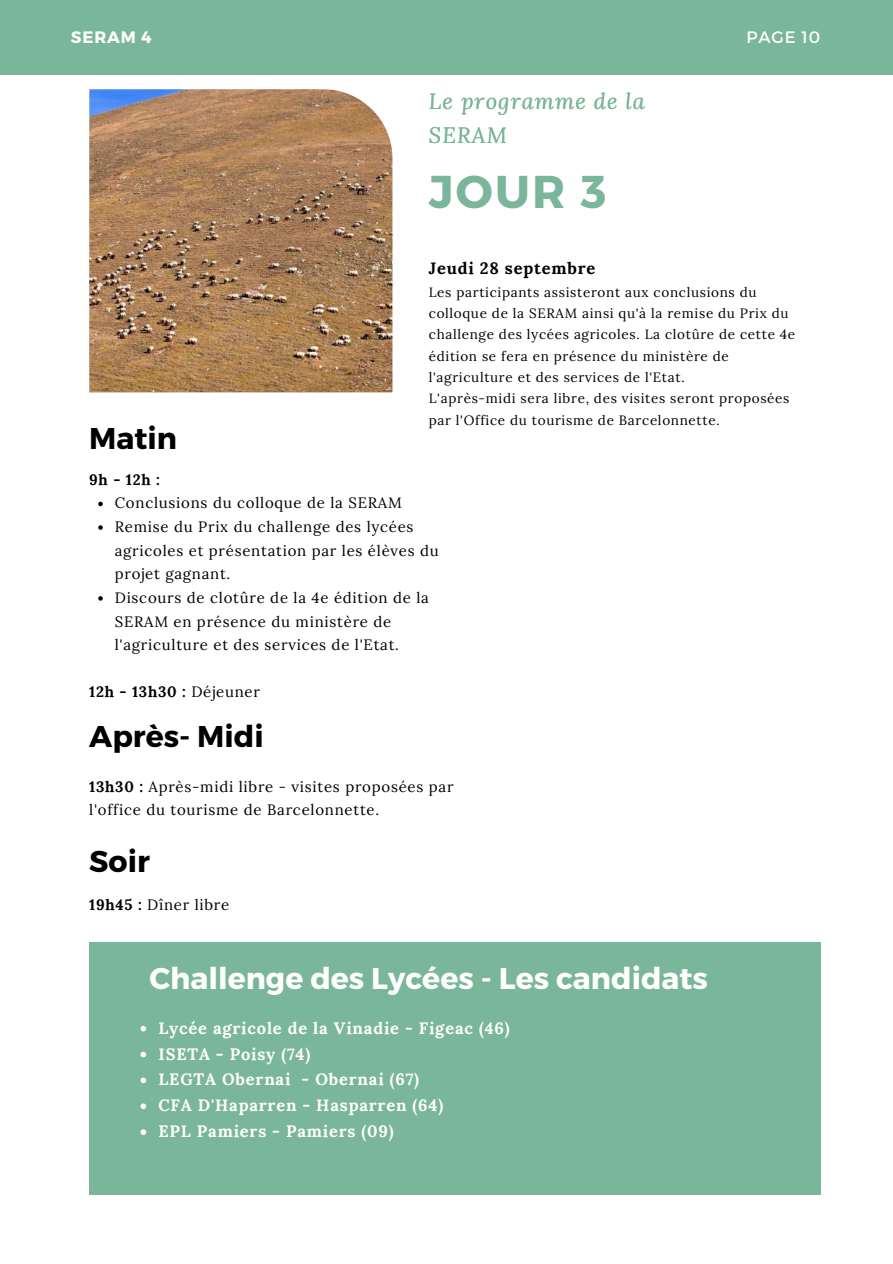
<style>
.page{position:relative;width:893px;height:1264px;background:#fff}
.page>*{position:absolute;margin:0;border:0;box-sizing:border-box;transform-origin:0 0}
.t1{font:700 45.9px "Montserrat";color:#7ab699}
.t2{font:700 30px "Montserrat";color:#fff}
.t3{font:700 30px "Montserrat";color:#000}
.t4{font:italic 21.9px/33.8px "Lora";letter-spacing:.05em;color:#7ab699}
.t5{font:700 16.5px/25.8px "Lora";letter-spacing:.05em;color:#fff}
.t6{font:700 16.5px "Lora";letter-spacing:.05em;color:#000}
.t7{font:700 16.5px "Montserrat";letter-spacing:.05em;color:#fff}
.t8{font:16.5px "Montserrat";letter-spacing:.05em;color:#fff}
.t9{font:15px/23.5px "Lora";letter-spacing:.05em;color:#000}
.t10{font:700 15px "Lora";letter-spacing:.05em;color:#000}
.t11{font:13.5px/21.3px "Lora";letter-spacing:.05em;color:#000}
.s1{font-weight:400}
.s2{font-weight:700}
</style>
<div class="page">
<div style="left:0;top:0;width:892px;height:74px;background:#7ab699"></div>
<img style="left:89px;top:89px;width:303px;height:303px">
<div style="left:89px;top:942px;width:731px;height:252px;background:#7ab699"></div>
<svg style="left:98px;top:501px;width:5px;height:5px"></svg>
<svg style="left:98px;top:525px;width:5px;height:5px"></svg>
<svg style="left:98px;top:596px;width:5px;height:4px"></svg>
<svg style="left:140px;top:1025px;width:6px;height:6px"></svg>
<svg style="left:140px;top:1051px;width:6px;height:6px"></svg>
<svg style="left:140px;top:1077px;width:6px;height:6px"></svg>
<svg style="left:140px;top:1103px;width:6px;height:6px"></svg>
<svg style="left:140px;top:1129px;width:6px;height:5px"></svg>
<p class="t7" style="left:71px;top:27px;width:82px">SERAM 4</p>
<p class="t8" style="left:746px;top:27px;width:75px">PAGE 10</p>
<h3 class="t4" style="left:429px;top:84px;width:217px">Le programme de la<br>SERAM</h3>
<h2 class="t3" style="left:89px;top:419px;width:89px">Matin</h2>
<p class="t10" style="left:89px;top:470px;width:72px">9h - 12h :</p>
<h1 class="t1" style="left:429px;top:161px;width:179px">JOUR 3</h1>
<p class="t6" style="left:429px;top:257px;width:168px">Jeudi 28 septembre</p>
<p class="t11" style="left:429px;top:281px;width:368px">Les participants assisteront aux conclusions du colloque de la SERAM ainsi qu'à la remise du Prix du challenge des lycées agricoles. La clotûre de cette 4e édition se fera en présence du ministère de l'agriculture et des services de l'Etat.<br>L'après-midi sera libre, des visites seront proposées par l'Office du tourisme de Barcelonnette.</p>
<p class="t9" style="left:115px;top:491px;width:325px">Conclusions du colloque de la SERAM Remise du Prix du challenge des lycées agricoles et présentation par les élèves du projet gagnant.<br>Discours de clotûre de la 4e édition de la SERAM en présence du ministère de l'agriculture et des services de l'Etat.</p>
<p class="t10" style="left:89px;top:682px;width:172px">12h - 13h30 : <span class="s1">Déjeuner</span></p>
<h2 class="t3" style="left:89px;top:717px;width:176px">Après- Midi</h2>
<p class="t9" style="left:89px;top:774px;width:366px"><span class="s2">13h30 :</span> Après-midi libre - visites proposées par l'office du tourisme de Barcelonnette.</p>
<h2 class="t3" style="left:89px;top:841px;width:62px">Soir</h2>
<p class="t9" style="left:89px;top:892px;width:142px"><span class="s2">19h45 :</span> Dîner libre</p>
<h2 class="t2" style="left:149px;top:958px;width:560px">Challenge des Lycées - Les candidats</h2>
<p class="t5" style="left:158px;top:1014px;width:353px">Lycée agricole de la Vinadie - Figeac (46)<br>ISETA - Poisy (74)<br>LEGTA Obernai - Obernai (67)<br>CFA D'Haparren - Hasparren (64)<br>EPL Pamiers - Pamiers (09)</p>
</div>
